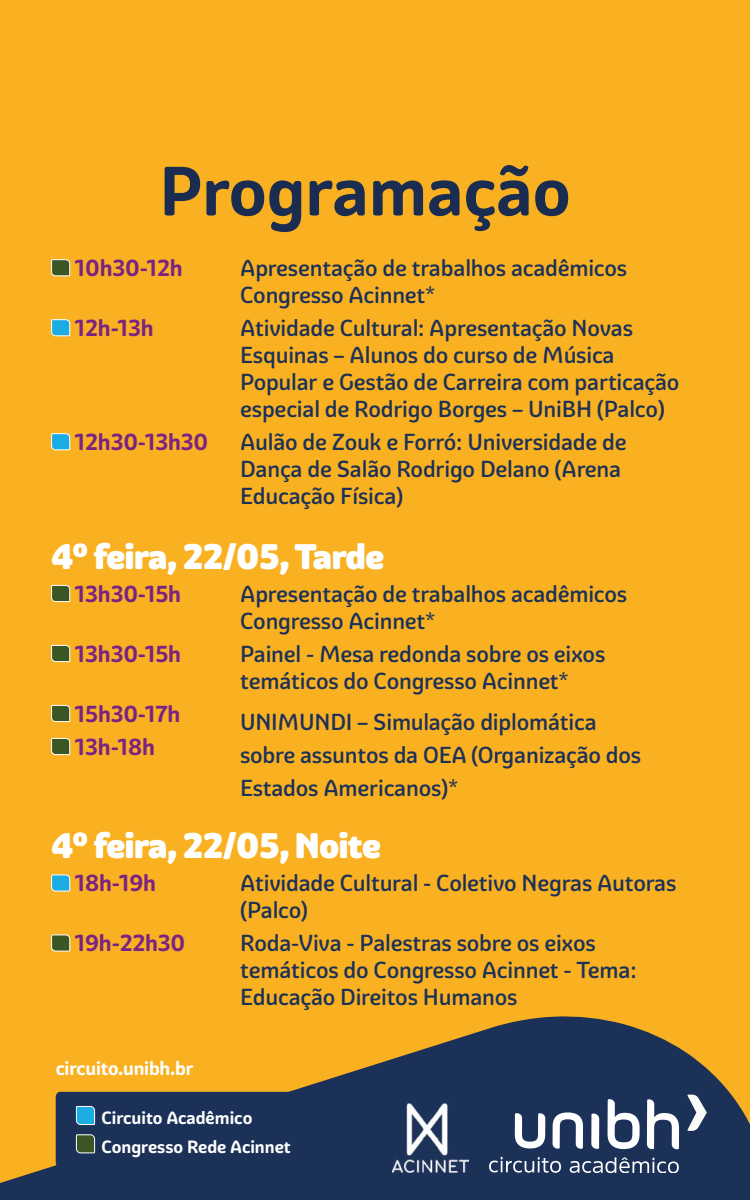
<style>
.page{position:relative;width:750px;height:1200px;background:#f9b122}
.page>*{position:absolute;margin:0;border:0;box-sizing:border-box;transform-origin:0 0}
.t1{font:700 67.5px "Graviola Soft";color:#1a2d50}
.t2{font:900 34.5px "Graviola Soft";letter-spacing:-.01em;color:#fff}
.t3{font:500 22.5px/27px "Graviola Soft";letter-spacing:-.01em;color:#1c3157}
.t4{font:700 22.5px/33px "Graviola Soft";letter-spacing:-.01em;color:#7b2383}
.t5{font:700 18.75px "Graviola Soft";letter-spacing:-.01em;color:#fff}
.t6{font:700 17.25px/28.3px "Graviola Soft";color:#fff}
</style>
<div class="page">
<svg style="left:0;top:1016px;width:750px;height:184px;fill:#1c3157"></svg>
<svg style="left:51px;top:259px;width:20px;height:18px"></svg>
<svg style="left:51px;top:319px;width:20px;height:18px"></svg>
<svg style="left:51px;top:433px;width:20px;height:18px"></svg>
<svg style="left:51px;top:585px;width:20px;height:17px"></svg>
<svg style="left:51px;top:645px;width:20px;height:17px"></svg>
<svg style="left:51px;top:705px;width:20px;height:17px"></svg>
<svg style="left:51px;top:738px;width:20px;height:17px"></svg>
<svg style="left:51px;top:874px;width:20px;height:18px"></svg>
<svg style="left:51px;top:934px;width:20px;height:18px"></svg>
<div style="left:56px;top:1092px;width:283px;height:81px;background:#1c3157"></div>
<svg style="left:687px;top:1095px;width:20px;height:36px"></svg>
<svg style="left:607px;top:1099px;width:33px;height:50px;background:#848fa4"></svg>
<svg style="left:591px;top:1114px;width:8px;height:35px"></svg>
<svg style="left:515px;top:1113px;width:30px;height:36px"></svg>
<svg style="left:553px;top:1112px;width:30px;height:37px"></svg>
<svg style="left:647px;top:1099px;width:32px;height:50px;background:#7d899f"></svg>
<svg style="left:489px;top:1157px;width:72px;height:16px"></svg>
<svg style="left:570px;top:1157px;width:109px;height:16px;background:#596884"></svg>
<img style="left:392px;top:1101px;width:77px;height:72px">
<h1 class="t1" style="left:159px;top:149px;width:413px">Programação</h1>
<p class="t4" style="left:75px;top:252px;width:110px">10h30-12h</p>
<p class="t3" style="left:240px;top:255px;width:389px">Apresentação de trabalhos acadêmicos<br>Congresso Acinnet*</p>
<p class="t4" style="left:75px;top:312px;width:81px">12h-13h</p>
<p class="t3" style="left:240px;top:315px;width:441px">Atividade Cultural: Apresentação Novas Esquinas – Alunos do curso de Música Popular e Gestão de Carreira com particação especial de Rodrigo Borges – UniBH (Palco)</p>
<p class="t4" style="left:75px;top:426px;width:135px">12h30-13h30</p>
<p class="t3" style="left:240px;top:429px;width:388px">Aulão de Zouk e Forró: Universidade de<br>Dança de Salão Rodrigo Delano (Arena<br>Educação Física)</p>
<h2 class="t2" style="left:51px;top:534px;width:335px">4º feira, 22/05, Tarde</h2>
<p class="t4" style="left:75px;top:577px;width:108px">13h30-15h</p>
<p class="t3" style="left:240px;top:581px;width:389px">Apresentação de trabalhos acadêmicos<br>Congresso Acinnet*</p>
<p class="t4" style="left:75px;top:637px;width:108px">13h30-15h</p>
<p class="t3" style="left:240px;top:641px;width:367px">Painel - Mesa redonda sobre os eixos temáticos do Congresso Acinnet*</p>
<p class="t4" style="left:75px;top:697px;width:107px">15h30-17h<br>13h-18h</p>
<p class="t3" style="left:240px;top:706px;width:403px;line-height:33px">UNIMUNDI – Simulação diplomática sobre assuntos da OEA (Organização dos<br>Estados Americanos)*</p>
<p class="t3" style="left:240px;top:734px;width:358px">UNIMUNDI – Simulação diplomática</p>
<h2 class="t2" style="left:51px;top:823px;width:331px">4º feira, 22/05, Noite</h2>
<p class="t4" style="left:75px;top:867px;width:83px">18h-19h</p>
<p class="t3" style="left:240px;top:870px;width:438px">Atividade Cultural - Coletivo Negras Autoras (Palco)</p>
<p class="t4" style="left:75px;top:927px;width:112px">19h-22h30</p>
<p class="t3" style="left:240px;top:930px;width:398px">Roda-Viva - Palestras sobre os eixos temáticos do Congresso Acinnet - Tema:<br>Educação Direitos Humanos</p>
<p class="t5" style="left:56px;top:1056px;width:139px">circuito.unibh.br</p>
<p class="t6" style="left:102px;top:1104px;width:191px">Circuito Acadêmico<br>Congresso Rede Acinnet</p>
</div>
